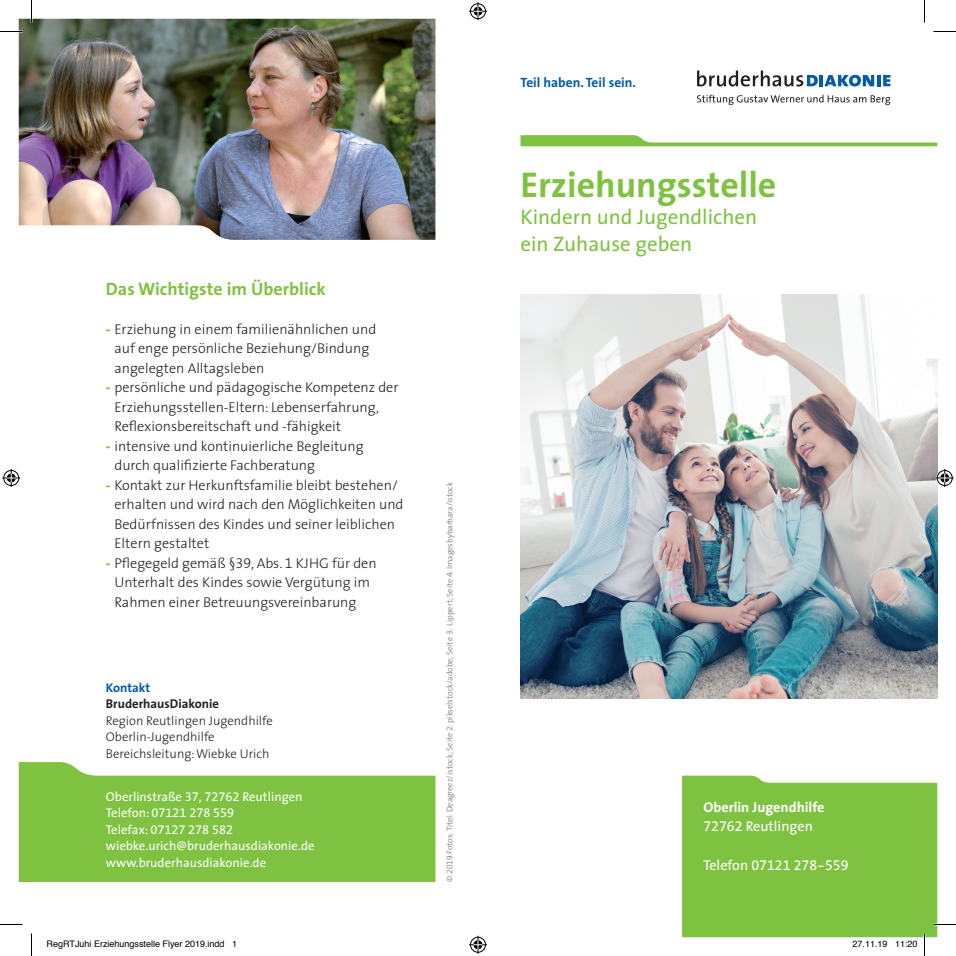
<style>
.page{position:relative;width:956px;height:956px;background:#fff}
.page>*{position:absolute;margin:0;border:0;box-sizing:border-box;transform-origin:0 0}
.Seite_1_-_Titel{font:700 36px "The Sans";color:#7fc241}
.Seite_1_-_Unterzeile{font:21px/27px "The Sans";color:#7fc241}
.Innenteil_-_Überschr{font:700 18px "The Sans";color:#7fc241}
.t1{font:300 14.25px/19.5px "The Sans";color:#231f20}
.Seite_1_-_Telefonnum{font:14.25px "The Sans Expert";color:#fff}
.Seite_1_-_Einrichtun{font:700 14.25px "The Sans";color:#fff}
.Seite_1_-_Telefonnum-2{font:14.25px "The Sans";color:#fff}
.t2{font:700 13.5px "The Sans";color:#015aaa}
.Adresse-8_5_weiss{font:12.75px "The Sans";color:#fff}
.Adresse_8_5_pt{font:300 12.75px "The Sans";color:#231f20}
.Adresse-8_5_weiss-2{font:12.75px "The Sans Expert";color:#fff}
.Adresse_8_5_pt-2{font:700 12.75px "The Sans";color:#231f20}
.Adresse_8_5_pt-3{font:700 12.75px "The Sans";color:#015aaa}
.t3{font:9px "Helvetica";color:#000}
.t4{font:300 8.4px "The Sans";color:#6c6d70}
.s1{font-weight:800;color:#7fc241}
.s2{font-family:"The Sans Light Expert";font-weight:400}
.s3{font-family:"The Sans Expert"}
.s4{font-family:"The Sans"}
</style>
<div class="page">
<svg style="left:520px;top:135px;width:417px;height:11px"></svg>
<svg style="left:697px;top:71px;width:193px;height:15px"></svg>
<svg style="left:697px;top:95px;width:193px;height:10px"></svg>
<svg style="left:19px;top:762px;width:416px;height:120px;background:#8bc753"></svg>
<img style="left:520px;top:295px;width:417px;height:403px">
<img style="left:19px;top:19px;width:416px;height:221px">
<div style="left:682px;top:776px;width:255px;height:161px;background:#7fc241"></div>
<hr style="left:933px;top:923px;width:23px;height:2px;background:#fff">
<hr style="left:923px;top:933px;width:2px;height:23px;background:#fff">
<svg style="left:0;top:31px;width:22px;height:1px"></svg>
<svg style="left:933px;top:31px;width:23px;height:1px"></svg>
<svg style="left:0;top:924px;width:22px;height:1px"></svg>
<svg style="left:933px;top:924px;width:23px;height:1px"></svg>
<svg style="left:31px;top:0;width:1px;height:23px"></svg>
<svg style="left:31px;top:933px;width:1px;height:23px"></svg>
<svg style="left:924px;top:0;width:1px;height:23px"></svg>
<svg style="left:924px;top:933px;width:1px;height:23px"></svg>
<svg style="left:469px;top:2px;width:18px;height:18px"></svg>
<svg style="left:469px;top:936px;width:18px;height:18px"></svg>
<svg style="left:2px;top:469px;width:18px;height:18px"></svg>
<svg style="left:936px;top:469px;width:18px;height:18px"></svg>
<p class="t2" style="left:520px;top:74px;width:117px">Teil haben. Teil sein.</p>
<p class="Innenteil_-_Überschr" style="left:106px;top:277px;width:221px">Das Wichtigste im Überblick</p>
<p class="t1" style="left:114px;top:319px;width:263px;text-indent:-9px"><span class="s1">-</span> Erziehung in einem familienähnlichen und auf enge persönliche Beziehung/Bindung angelegten Alltagsleben</p>
<p class="t1" style="left:114px;top:378px;width:286px;text-indent:-9px"><span class="s1">-</span> persönliche und pädagogische Kompetenz der<br>Erziehungsstellen-Eltern: Lebenserfahrung,<br>Reflexionsbereitschaft und -fähigkeit</p>
<p class="t1" style="left:114px;top:436px;width:251px;text-indent:-9px"><span class="s1">-</span> intensive und kontinuierliche Begleitung durch qualifizierte Fachberatung</p>
<p class="t1" style="left:114px;top:475px;width:291px;text-indent:-9px"><span class="s1">-</span> Kontakt zur Herkunftsfamilie bleibt bestehen/ erhalten und wird nach den Möglichkeiten und Bedürfnissen des Kindes und seiner leiblichen Eltern gestaltet</p>
<p class="t1" style="left:114px;top:553px;width:264px;text-indent:-9px"><span class="s1">-</span> Pflegegeld gemäß §<span class="s2">39</span>, Abs. <span class="s2">1</span> KJHG für den<br>Unterhalt des Kindes sowie Vergütung im<br>Rahmen einer Betreuungsvereinbarung</p>
<p class="Adresse_8_5_pt-3" style="left:106px;top:679px;width:46px">Kontakt</p>
<p class="Adresse_8_5_pt-2" style="left:106px;top:696px;width:115px">BruderhausDiakonie</p>
<p class="Adresse_8_5_pt" style="left:106px;top:712px;width:168px">Region Reutlingen Jugendhilfe</p>
<p class="Adresse_8_5_pt" style="left:106px;top:729px;width:110px">Oberlin-Jugendhilfe</p>
<p class="Adresse_8_5_pt" style="left:106px;top:745px;width:165px">Bereichsleitung: Wiebke Urich</p>
<p class="Adresse-8_5_weiss" style="left:106px;top:788px;width:198px">Oberlinstraße <span class="s3">37, 72762</span> Reutlingen</p>
<p class="Adresse-8_5_weiss-2" style="left:106px;top:805px;width:130px"><span class="s4">Telefon:</span> 07121 278 559</p>
<p class="Adresse-8_5_weiss-2" style="left:106px;top:821px;width:129px"><span class="s4">Telefax:</span> 07127 278 582</p>
<p class="Adresse-8_5_weiss" style="left:106px;top:838px;width:210px">wiebke.urich@bruderhausdiakonie.de</p>
<p class="Adresse-8_5_weiss" style="left:106px;top:854px;width:162px">www.bruderhausdiakonie.de</p>
<p class="t4" style="left:444px;top:882px;width:401px;rotate:-90deg">© <span class="s2">2019</span> Fotos: Titel: Deagreez/istock; Seite <span class="s2">2</span>: pikselstock/adobe; Seite <span class="s2">3</span>: Lippert; Seite <span class="s2">4</span>: Imagesbybarbara/istock</p>
<p class="Seite_1_-_Titel" style="left:520px;top:162px;width:257px">Erziehungsstelle</p>
<p class="Seite_1_-_Unterzeile" style="left:520px;top:204px;width:238px">Kindern und Jugendlichen ein Zuhause geben</p>
<p class="Seite_1_-_Einrichtun" style="left:703px;top:798px;width:123px">Oberlin Jugendhilfe</p>
<p class="Seite_1_-_Telefonnum-2" style="left:703px;top:817px;width:111px"><span class="s3">72762</span> Reutlingen</p>
<p class="Seite_1_-_Telefonnum" style="left:703px;top:856px;width:147px"><span class="s4">Telefon</span> 07121 278-559</p>
<p class="t3" style="left:46px;top:937px;width:192px">RegRTJuhi Erziehungsstelle Flyer 2019.indd 1</p>
<p class="t3" style="left:852px;top:937px;width:67px">27.11.19 11:20</p>
</div>
